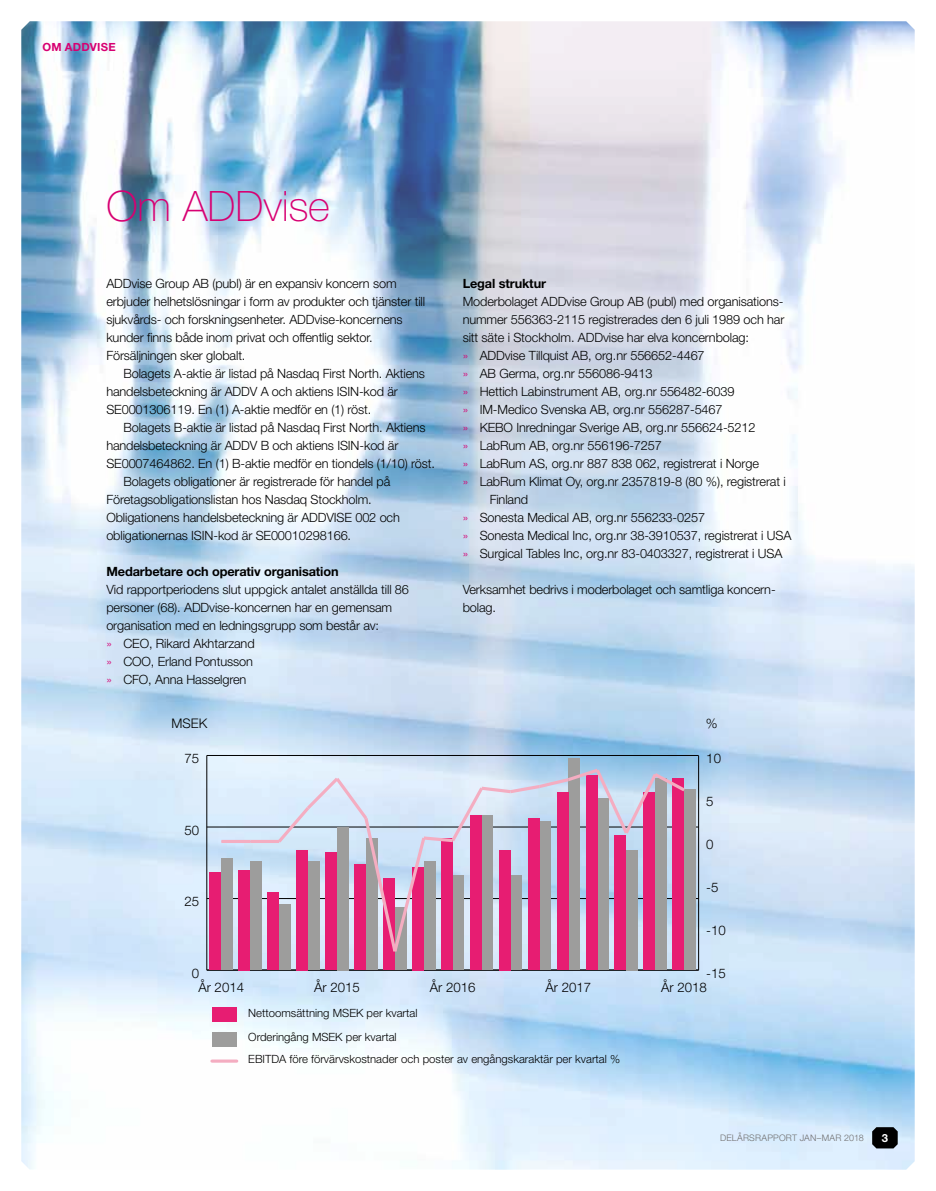
<style>
.page{position:relative;width:936px;height:1191px;background:#fff}
.page>*{position:absolute;margin:0;border:0;box-sizing:border-box;transform-origin:0 0}
.t1{font:100 42px "Helvetica Neue LT Std";letter-spacing:-.005em;color:#d70072}
.t2{font:300 13.2px "Helvetica Neue LT Std";color:#000}
.t3{font:300 12.75px/18px "Helvetica Neue LT Std";letter-spacing:-.01em;color:#000}
.t4{font:700 12.75px "Helvetica Neue LT Std";letter-spacing:-.01em;color:#000}
.t5{font:300 11.4px/24.3px "Helvetica Neue LT Std";color:#000}
.t6{font:700 11.25px "Helvetica Neue LT Std";letter-spacing:.025em;color:#d70072}
.t7{font:700 11.25px "Helvetica Neue LT Std";color:#fff}
.t8{font:300 9px "Helvetica Neue LT Std";letter-spacing:.02em;color:#706f6f}
.s1{color:#d70073}
</style>
<div class="page">
<img style="left:21px;top:21px;width:893px;height:1148px">
<hr style="left:206px;top:755px;width:1px;height:215px;background:#000">
<hr style="left:207px;top:969px;width:491px;height:1px;background:#000">
<hr style="left:207px;top:898px;width:491px;height:1px;background:#000">
<hr style="left:207px;top:826px;width:491px;height:1px;background:#000">
<hr style="left:207px;top:755px;width:491px;height:1px;background:#000">
<div style="left:221px;top:858px;width:12px;height:112px;background:#9d9d9c"></div>
<div style="left:250px;top:861px;width:12px;height:109px;background:#9d9d9c"></div>
<div style="left:279px;top:904px;width:12px;height:66px;background:#9d9d9c"></div>
<div style="left:308px;top:861px;width:11px;height:109px;background:#9d9d9c"></div>
<div style="left:337px;top:827px;width:11px;height:143px;background:#9d9d9c"></div>
<div style="left:366px;top:838px;width:11px;height:132px;background:#9d9d9c"></div>
<div style="left:395px;top:907px;width:11px;height:63px;background:#9d9d9c"></div>
<div style="left:423px;top:861px;width:12px;height:109px;background:#9d9d9c"></div>
<div style="left:452px;top:875px;width:12px;height:95px;background:#9d9d9c"></div>
<div style="left:481px;top:815px;width:12px;height:155px;background:#9d9d9c"></div>
<div style="left:510px;top:875px;width:12px;height:95px;background:#9d9d9c"></div>
<div style="left:539px;top:821px;width:12px;height:149px;background:#9d9d9c"></div>
<div style="left:568px;top:758px;width:12px;height:212px;background:#9d9d9c"></div>
<div style="left:597px;top:798px;width:11px;height:172px;background:#9d9d9c"></div>
<div style="left:626px;top:850px;width:11px;height:120px;background:#9d9d9c"></div>
<div style="left:655px;top:778px;width:11px;height:192px;background:#9d9d9c"></div>
<div style="left:684px;top:790px;width:11px;height:180px;background:#9d9d9c"></div>
<div style="left:210px;top:872px;width:11px;height:98px;background:#e71d72"></div>
<div style="left:238px;top:870px;width:12px;height:100px;background:#e71d72"></div>
<div style="left:267px;top:892px;width:12px;height:78px;background:#e71d72"></div>
<div style="left:296px;top:850px;width:12px;height:120px;background:#e71d72"></div>
<div style="left:325px;top:852px;width:12px;height:118px;background:#e71d72"></div>
<div style="left:354px;top:864px;width:12px;height:106px;background:#e71d72"></div>
<div style="left:383px;top:878px;width:12px;height:92px;background:#e71d72"></div>
<div style="left:412px;top:867px;width:11px;height:103px;background:#e71d72"></div>
<div style="left:441px;top:838px;width:11px;height:132px;background:#e71d72"></div>
<div style="left:470px;top:815px;width:11px;height:155px;background:#e71d72"></div>
<div style="left:499px;top:850px;width:11px;height:120px;background:#e71d72"></div>
<div style="left:528px;top:818px;width:11px;height:152px;background:#e71d72"></div>
<div style="left:556px;top:792px;width:12px;height:178px;background:#e71d72"></div>
<div style="left:585px;top:775px;width:12px;height:195px;background:#e71d72"></div>
<div style="left:614px;top:835px;width:12px;height:135px;background:#e71d72"></div>
<div style="left:643px;top:792px;width:12px;height:178px;background:#e71d72"></div>
<div style="left:672px;top:778px;width:12px;height:192px;background:#e71d72"></div>
<hr style="left:698px;top:755px;width:1px;height:215px;background:#000">
<hr style="left:221px;top:840px;width:29px;height:3px;background:#f4adc1">
<hr style="left:250px;top:840px;width:29px;height:3px;background:#f4adc1">
<svg style="left:275px;top:766px;width:413px;height:189px"></svg>
<div style="left:212px;top:1007px;width:25px;height:15px;background:#e71d72"></div>
<div style="left:212px;top:1031px;width:25px;height:15px;background:#9d9d9c"></div>
<hr style="left:212px;top:1059px;width:25px;height:3px;background:#f4adc1">
<svg style="left:872px;top:1127px;width:25px;height:21px"></svg>
<p class="t6" style="left:43px;top:40px;width:75px">OM ADDVISE</p>
<h1 class="t1" style="left:106px;top:182px;width:225px">Om ADDvise</h1>
<p class="t3" style="left:106px;top:274px;width:320px">ADDvise Group AB (publ) är en expansiv koncern som erbjuder helhetslösningar i form av produkter och tjänster till sjukvårds- och forskningsenheter. ADDvise-koncernens kunder finns både inom privat och offentlig sektor.<br>Försäljningen sker globalt.</p>
<p class="t3" style="left:106px;top:364px;width:320px;text-indent:17px">Bolagets A-aktie är listad på Nasdaq First North. Aktiens handelsbeteckning är ADDV A och aktiens ISIN-kod är<br>SE0001306119. En (1) A-aktie medför en (1) röst.</p>
<p class="t3" style="left:123px;top:418px;width:303px">Bolagets B-aktie är listad på Nasdaq First North. Aktiens</p>
<p class="t3" style="left:106px;top:436px;width:293px">handelsbeteckning är ADDV B och aktiens ISIN-kod är</p>
<p class="t3" style="left:106px;top:454px;width:330px">SE0007464862. En (1) B-aktie medför en tiondels (1/10) röst.</p>
<p class="t3" style="left:123px;top:472px;width:268px">Bolagets obligationer är registrerade för handel på</p>
<p class="t3" style="left:106px;top:490px;width:267px">Företagsobligationslistan hos Nasdaq Stockholm.</p>
<p class="t3" style="left:106px;top:508px;width:295px">Obligationens handelsbeteckning är ADDVISE 002 och</p>
<p class="t3" style="left:106px;top:526px;width:246px">obligationernas ISIN-kod är SE00010298166.</p>
<p class="t4" style="left:106px;top:564px;width:234px">Medarbetare och operativ organisation</p>
<p class="t3" style="left:106px;top:580px;width:304px">Vid rapportperiodens slut uppgick antalet anställda till 86 personer (68). ADDvise-koncernen har en gemensam organisation med en ledningsgrupp som består av:<br><span class="s1">»</span> CEO, Rikard Akhtarzand<br><span class="s1">»</span> COO, Erland Pontusson<br><span class="s1">»</span> CFO, Anna Hasselgren</p>
<p class="t4" style="left:462px;top:276px;width:85px">Legal struktur</p>
<p class="t3" style="left:462px;top:292px;width:322px">Moderbolaget ADDvise Group AB (publ) med organisations-</p>
<p class="t3" style="left:462px;top:310px;width:323px">nummer 556363-2115 registrerades den 6 juli 1989 och har</p>
<p class="t3" style="left:462px;top:328px;width:288px">sitt säte i Stockholm. ADDvise har elva koncernbolag:</p>
<p class="t3" style="left:462px;top:346px;width:243px"><span class="s1">»</span> ADDvise Tillquist AB, org.nr 556652-4467</p>
<p class="t3" style="left:462px;top:364px;width:191px"><span class="s1">»</span> AB Germa, org.nr 556086-9413</p>
<p class="t3" style="left:462px;top:382px;width:273px"><span class="s1">»</span> Hettich Labinstrument AB, org.nr 556482-6039</p>
<p class="t3" style="left:462px;top:400px;width:261px"><span class="s1">»</span> IM-Medico Svenska AB, org.nr 556287-5467</p>
<p class="t3" style="left:462px;top:418px;width:294px"><span class="s1">»</span> KEBO Inredningar Sverige AB, org.nr 556624-5212</p>
<p class="t3" style="left:462px;top:436px;width:201px"><span class="s1">»</span> LabRum AB, org.nr 556196-7257</p>
<p class="t3" style="left:462px;top:454px;width:298px"><span class="s1">»</span> LabRum AS, org.nr 887 838 062, registrerat i Norge</p>
<p class="t3" style="left:462px;top:472px;width:324px"><span class="s1">»</span> LabRum Klimat Oy, org.nr 2357819-8 (80 %), registrerat i</p>
<p class="t3" style="left:489px;top:490px;width:40px">Finland</p>
<p class="t3" style="left:462px;top:508px;width:244px"><span class="s1">»</span> Sonesta Medical AB, org.nr 556233-0257</p>
<p class="t3" style="left:462px;top:526px;width:330px"><span class="s1">»</span> Sonesta Medical Inc, org.nr 38-3910537, registrerat i USA</p>
<p class="t3" style="left:462px;top:544px;width:321px"><span class="s1">»</span> Surgical Tables Inc, org.nr 83-0403327, registrerat i USA</p>
<p class="t3" style="left:462px;top:580px;width:314px">Verksamhet bedrivs i moderbolaget och samtliga koncern&shy;bolag.</p>
<p class="t2" style="left:171px;top:715px;width:37px">MSEK</p>
<p class="t2" style="left:705px;top:715px;width:13px">%</p>
<p class="t2" style="left:184px;top:750px;width:16px">75</p>
<p class="t2" style="left:184px;top:821px;width:16px">50</p>
<p class="t2" style="left:184px;top:893px;width:16px">25</p>
<p class="t2" style="left:706px;top:750px;width:16px">10</p>
<p class="t2" style="left:706px;top:793px;width:9px">5</p>
<p class="t2" style="left:706px;top:836px;width:9px">0</p>
<p class="t2" style="left:706px;top:879px;width:14px">-5</p>
<p class="t2" style="left:706px;top:922px;width:21px">-10</p>
<p class="t2" style="left:192px;top:965px;width:9px">0</p>
<p class="t2" style="left:706px;top:965px;width:21px">-15</p>
<p class="t2" style="left:198px;top:979px;width:47px">År 2014</p>
<p class="t2" style="left:314px;top:979px;width:47px">År 2015</p>
<p class="t2" style="left:430px;top:979px;width:47px">År 2016</p>
<p class="t2" style="left:545px;top:979px;width:47px">År 2017</p>
<p class="t2" style="left:661px;top:979px;width:47px">År 2018</p>
<p class="t5" style="left:248px;top:1000px;width:171px">Nettoomsättning MSEK per kvartal<br>Orderingång MSEK per kvartal</p>
<p class="t5" style="left:248px;top:1047px;width:373px">EBITDA före förvärvskostnader och poster av engångskaraktär per kvartal %</p>
<p class="t8" style="left:720px;top:1132px;width:145px">DELÅRSRAPPORT JAN–MAR 2018</p>
<p class="t7" style="left:881px;top:1130px;width:8px">3</p>
</div>
